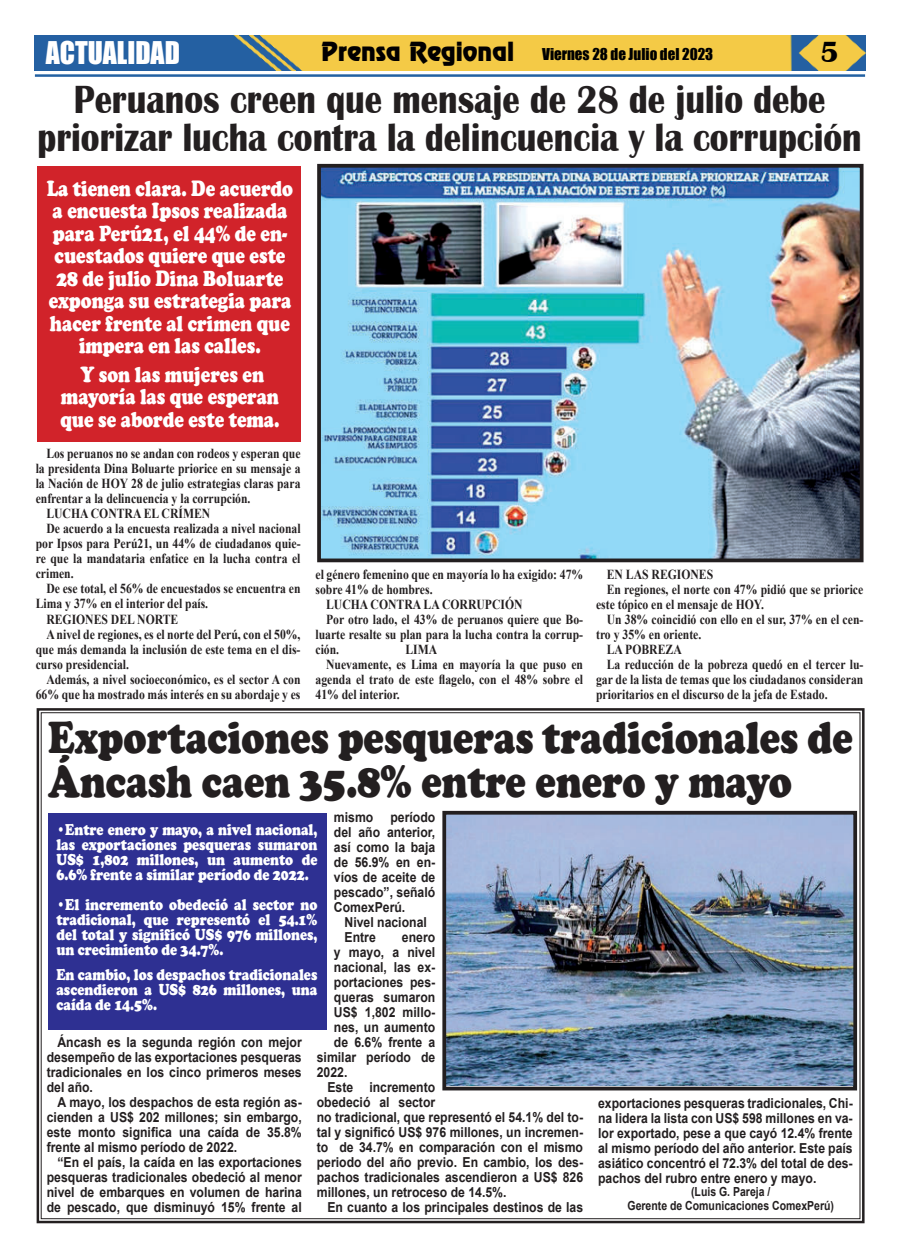
<style>
.page{position:relative;width:900px;height:1258px;background:#fff}
.page>*{position:absolute;margin:0;border:0;box-sizing:border-box;transform-origin:0 0}
.t1{font:900 46.5px/43.8px "Cooper";color:#231f20;scale:.83 1}
.t2{font:700 40.38px/37.5px "Britannic";color:#231f20;text-align:center;scale:.86 1}
.t3{font:700 30px "Britannic";color:#020000}
.t4{font:28.75px "Impact";color:#fff;scale:.96 1}
.t5{font:900 22.5px/22.5px "Cooper";color:#fff;text-align:center;scale:.8 1}
.t6{font:900 16.25px/15px "Cooper";color:#fff;text-align:justify;scale:.82 1}
.t7{font:15px "Impact";color:#000}
.t8{font:700 13.75px "Times New Roman";color:#231f20;scale:.85 1}
.t9{font:700 13.75px/15px "Arial";color:#231f20;text-align:justify;scale:.89 1}
.t10{font:700 12.5px/13.8px "Arial";color:#231f20;text-align:center;scale:.84 1}
.s1{font-family:"Renfrew Normal";font-size:23.75px;color:#020000}
</style>
<div class="page">
<svg style="left:36px;top:708px;width:829px;height:516px"></svg>
<hr style="left:35px;top:74px;width:830px;height:3px;background:#2361a2">
<img style="left:35px;top:35px;width:830px;height:36px">
<img style="left:322px;top:169px;width:537px;height:388px">
<div style="left:317px;top:164px;width:547px;height:398px;border:4px solid #231f20"></div>
<div style="left:37px;top:167px;width:264px;height:275px;background:#d1232a"></div>
<div style="left:48px;top:813px;width:279px;height:216px;background:#2e3092"></div>
<img style="left:447px;top:816px;width:405px;height:269px">
<div style="left:442px;top:811px;width:415px;height:279px;border:4px solid #231f20"></div>
<h3 class="t4" style="left:46px;top:37px;width:141px">ACTUALIDAD</h3>
<p class="t7" style="left:321px;top:46px;width:393px"><span class="s1">Prensa Regional</span> Viernes 28 de Julio del 2023</p>
<h3 class="t3" style="left:821px;top:37px;width:20px">5</h3>
<h2 class="t2" style="left:38px;top:81px;width:960px">Peruanos creen que mensaje de 28 de julio debe priorizar lucha contra la delincuencia y la corrupción</h2>
<h3 class="t5" style="left:47px;top:177px;width:309px">La tienen clara. De acuerdo a encuesta Ipsos realizada para Perú21, el 44% de en&shy;cuestados quiere que este<br>28 de julio Dina Boluarte exponga su estrategia para hacer frente al crimen que impera en las calles.</h3>
<h3 class="t5" style="left:60px;top:363px;width:275px">Y son las mujeres en mayoría las que esperan que se aborde este tema.</h3>
<p class="t8" style="left:46px;top:449px;width:301px">Los peruanos no se andan con rodeos y esperan que</p>
<p class="t8" style="left:36px;top:464px;width:313px">la presidenta Dina Boluarte priorice en su mensaje a</p>
<p class="t8" style="left:36px;top:479px;width:313px">la Nación de HOY 28 de julio estrategias claras para</p>
<p class="t8" style="left:36px;top:494px;width:254px">enfrentar a la delincuencia y la corrupción.</p>
<p class="t8" style="left:46px;top:509px;width:194px">LUCHA CONTRA EL CRÍMEN</p>
<p class="t8" style="left:46px;top:524px;width:301px">De acuerdo a la encuesta realizada a nivel nacional</p>
<p class="t8" style="left:36px;top:539px;width:313px">por Ipsos para Perú21, un 44% de ciudadanos quie-</p>
<p class="t8" style="left:36px;top:554px;width:313px">re que la mandataria enfatice en la lucha contra el</p>
<p class="t8" style="left:36px;top:569px;width:46px">crimen.</p>
<p class="t8" style="left:46px;top:584px;width:301px">De ese total, el 56% de encuestados se encuentra en</p>
<p class="t8" style="left:36px;top:599px;width:204px">Lima y 37% en el interior del país.</p>
<p class="t8" style="left:46px;top:614px;width:157px">REGIONES DEL NORTE</p>
<p class="t8" style="left:46px;top:629px;width:301px">A nivel de regiones, es el norte del Perú, con el 50%,</p>
<p class="t8" style="left:36px;top:644px;width:313px">que más demanda la inclusión de este tema en el dis-</p>
<p class="t8" style="left:36px;top:659px;width:111px">curso presidencial.</p>
<p class="t8" style="left:46px;top:674px;width:301px">Además, a nivel socioeconómico, es el sector A con</p>
<p class="t8" style="left:36px;top:689px;width:313px">66% que ha mostrado más interés en su abordaje y es</p>
<p class="t8" style="left:316px;top:569px;width:316px">el género femenino que en mayoría lo ha exigido: 47%</p>
<p class="t8" style="left:316px;top:584px;width:139px">sobre 41% de hombres.</p>
<p class="t8" style="left:326px;top:599px;width:233px">LUCHA CONTRA LA CORRUPCIÓN</p>
<p class="t8" style="left:326px;top:614px;width:304px">Por otro lado, el 43% de peruanos quiere que Bo-</p>
<p class="t8" style="left:316px;top:629px;width:316px">luarte resalte su plan para la lucha contra la corrup-</p>
<p class="t8" style="left:316px;top:644px;width:29px">ción.</p>
<p class="t8" style="left:406px;top:644px;width:39px">LIMA</p>
<p class="t8" style="left:326px;top:659px;width:304px">Nuevamente, es Lima en mayoría la que puso en</p>
<p class="t8" style="left:316px;top:669px;width:316px">agenda el trato de este flagelo, con el 48% sobre el</p>
<p class="t8" style="left:316px;top:689px;width:101px">41% del interior.</p>
<p class="t8" style="left:607px;top:569px;width:127px">EN LAS REGIONES</p>
<p class="t8" style="left:607px;top:584px;width:303px">En regiones, el norte con 47% pidió que se priorice</p>
<p class="t8" style="left:596px;top:599px;width:199px">este tópico en el mensaje de HOY.</p>
<p class="t8" style="left:607px;top:614px;width:303px">Un 38% coincidió con ello en el sur, 37% en el cen-</p>
<p class="t8" style="left:596px;top:629px;width:125px">tro y 35% en oriente.</p>
<p class="t8" style="left:607px;top:644px;width:90px">LA POBREZA</p>
<p class="t8" style="left:607px;top:659px;width:303px">La reducción de la pobreza quedó en el tercer lu-</p>
<p class="t8" style="left:596px;top:674px;width:316px">gar de la lista de temas que los ciudadanos consideran</p>
<p class="t8" style="left:596px;top:689px;width:274px">prioritarios en el discurso de la jefa de Estado.</p>
<h1 class="t1" style="left:48px;top:715px;width:971px">Exportaciones pesqueras tradicionales de<br>Áncash caen 35.8% entre enero y mayo</h1>
<p class="t6" style="left:56px;top:822px;width:320px">•Entre enero y mayo, a nivel nacional, las exportaciones pesqueras sumaron US$ 1,802 millones, un aumento de 6.6% frente a similar período de 2022.</p>
<p class="t6" style="left:56px;top:897px;width:320px">•El incremento obedeció al sector no tradicional, que representó el 54.1% del total y significó US$ 976 millones, un crecimiento de 34.7%.</p>
<p class="t6" style="left:56px;top:967px;width:320px">En cambio, los despachos tradicionales ascendieron a US$ 826 millones, una caída de 14.5%.</p>
<p class="t9" style="left:47px;top:1035px;width:288px;text-indent:11px">Áncash es la segunda región con mejor desempeño de las exportaciones pesqueras tradicionales en los cinco primeros meses del año.</p>
<p class="t9" style="left:47px;top:1095px;width:288px;text-indent:11px">A mayo, los despachos de esta región as&shy;cienden a US$ 202 millones; sin embargo, este monto significa una caída de 35.8% frente al mismo período de 2022.</p>
<p class="t9" style="left:47px;top:1154px;width:288px;text-indent:11px">“En el país, la caída en las exportaciones pesqueras tradicionales obedeció al menor nivel de embarques en volumen de harina de pescado, que disminuyó 15% frente al</p>
<p class="t9" style="left:334px;top:809px;width:115px">mismo período del año anterior, así como la baja de 56.9% en en&shy;víos de aceite de pescado”, señaló ComexPerú.</p>
<p class="t9" style="left:345px;top:915px;width:94px">Nivel nacional<br>Entre</p>
<p class="t9" style="left:402px;top:930px;width:39px">enero</p>
<p class="t9" style="left:334px;top:945px;width:115px">y mayo, a nivel</p>
<p class="t9" style="left:334px;top:960px;width:115px">nacional, las ex-</p>
<p class="t9" style="left:334px;top:975px;width:115px">portaciones pes-</p>
<p class="t9" style="left:334px;top:990px;width:115px">queras sumaron</p>
<p class="t9" style="left:334px;top:1005px;width:115px">US$ 1,802 millo-</p>
<p class="t9" style="left:334px;top:1020px;width:115px">nes, un aumento</p>
<p class="t9" style="left:334px;top:1034px;width:115px">de 6.6% frente a</p>
<p class="t9" style="left:317px;top:1049px;width:135px">similar período de</p>
<p class="t9" style="left:317px;top:1065px;width:36px">2022.</p>
<p class="t9" style="left:327px;top:1080px;width:123px">Este incremento</p>
<p class="t9" style="left:317px;top:1095px;width:135px">obedeció al sector</p>
<p class="t9" style="left:317px;top:1109px;width:301px">no tradicional, que representó el 54.1% del to-</p>
<p class="t9" style="left:317px;top:1124px;width:301px">tal y significó US$ 976 millones, un incremen-</p>
<p class="t9" style="left:317px;top:1139px;width:301px">to de 34.7% en comparación con el mismo</p>
<p class="t9" style="left:317px;top:1155px;width:301px">periodo del año previo. En cambio, los des-</p>
<p class="t9" style="left:317px;top:1170px;width:301px">pachos tradicionales ascendieron a US$ 826</p>
<p class="t9" style="left:317px;top:1184px;width:215px">millones, un retroceso de 14.5%.</p>
<p class="t9" style="left:327px;top:1200px;width:289px">En cuanto a los principales destinos de las</p>
<p class="t9" style="left:598px;top:1096px;width:288px">exportaciones pesqueras tradicionales, Chi&shy;na lidera la lista con US$ 598 millones en va&shy;lor exportado, pese a que cayó 12.4% frente al mismo período del año anterior. Este país asiático concentró el 72.3% del total de des&shy;pachos del rubro entre enero y mayo.</p>
<p class="t10" style="left:628px;top:1186px;width:247px">(Luis G. Pareja /<br>Gerente de Comunicaciones ComexPerú)</p>
</div>
